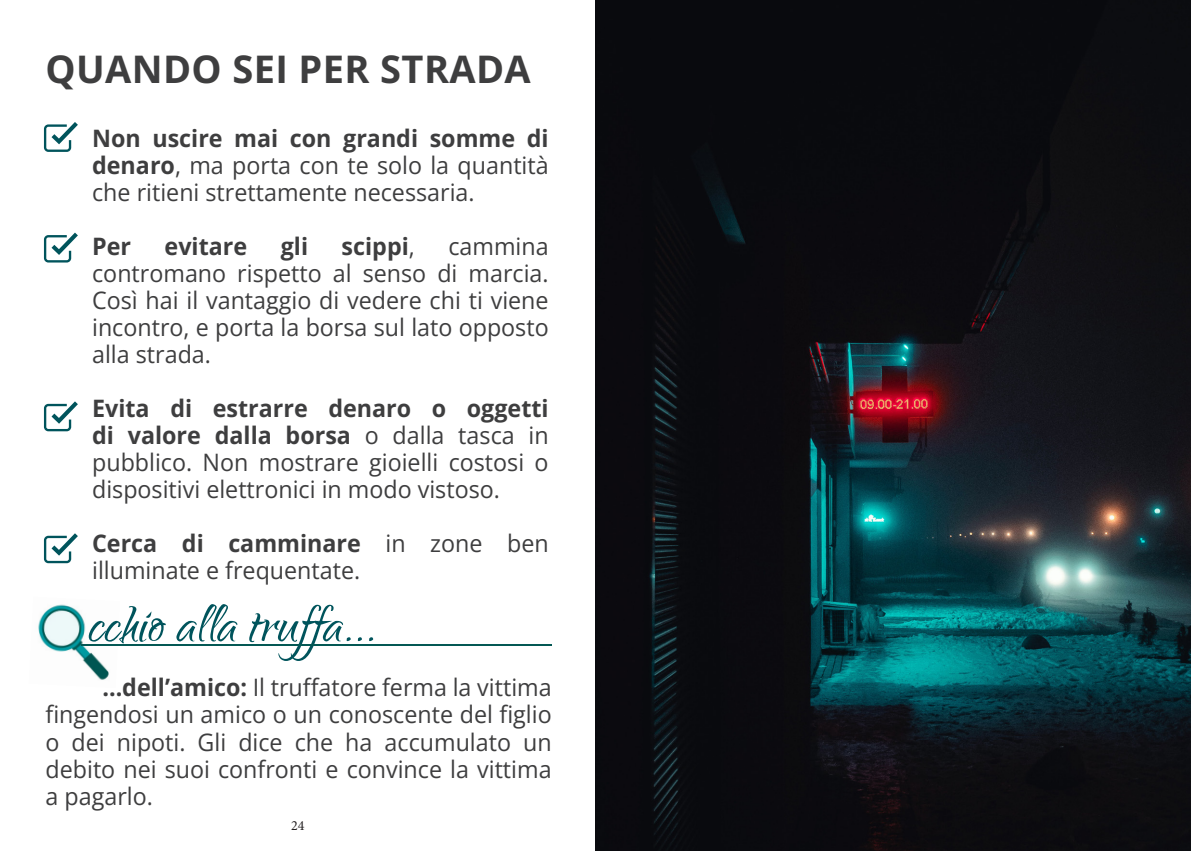
<style>
.page{position:relative;width:1191px;height:851px;background:#fff}
.page>*{position:absolute;margin:0;border:0;box-sizing:border-box;transform-origin:0 0}
.t1{font:66px "Qwigley";color:#00545c}
.t2{font:700 38px "Open Sans";letter-spacing:.01em;color:#3e3e3f}
.t3{font:24px/27px "Open Sans";color:#3e3e3f;text-align:justify}
.t4{font:700 24px "Open Sans";color:#3e3e3f}
.t5{font:14px "Minion Pro";color:#231f20}
.s1{font-weight:700}
.s2{font-weight:400}
</style>
<div class="page">
<svg style="left:44px;top:122px;width:34px;height:30px"></svg>
<svg style="left:44px;top:232px;width:34px;height:30px"></svg>
<svg style="left:44px;top:401px;width:34px;height:30px"></svg>
<svg style="left:44px;top:533px;width:34px;height:30px"></svg>
<img style="left:38px;top:604px;width:82px;height:76px">
<hr style="left:81px;top:644px;width:470px;height:1px;background:#045854">
<img style="left:595px;top:0;width:596px;height:850px">
<p class="t2" style="left:45px;top:43px;width:487px">QUANDO SEI PER STRADA</p>
<p class="t3" style="left:92px;top:124px;width:458px"><span class="s1">Non uscire mai con grandi somme di denaro</span>, ma porta con te solo la quantità che ritieni strettamente necessaria.</p>
<p class="t4" style="left:92px;top:229px;width:40px">Per</p>
<p class="t4" style="left:165px;top:229px;width:84px">evitare</p>
<p class="t4" style="left:281px;top:229px;width:29px">gli</p>
<p class="t4" style="left:342px;top:229px;width:75px">scippi<span class="s2">,</span></p>
<p class="t3" style="left:92px;top:232px;width:458px;text-indent:356px">cammina contromano rispetto al senso di marcia.<br>Così hai il vantaggio di vedere chi ti viene incontro, e porta la borsa sul lato opposto alla strada.</p>
<p class="t3" style="left:92px;top:394px;width:458px"><span class="s1">Evita di estrarre denaro o oggetti di valore dalla borsa</span> o dalla tasca in pubblico. Non mostrare gioielli costosi o dispositivi elettronici in modo vistoso.</p>
<p class="t3" style="left:92px;top:529px;width:458px"><span class="s1">Cerca di camminare</span> in zone ben illuminate e frequentate.</p>
<p class="t1" style="left:89px;top:589px;width:288px">cchio alla truffa...</p>
<p class="t3" style="left:46px;top:673px;width:507px;text-indent:57px"><span class="s1">...dell’amico:</span> Il truffatore ferma la vittima fingendosi un amico o un conoscente del figlio o dei nipoti. Gli dice che ha accumulato un debito nei suoi confronti e convince la vittima a pagarlo.</p>
<p class="t5" style="left:291px;top:815px;width:15px">24</p>
</div>
